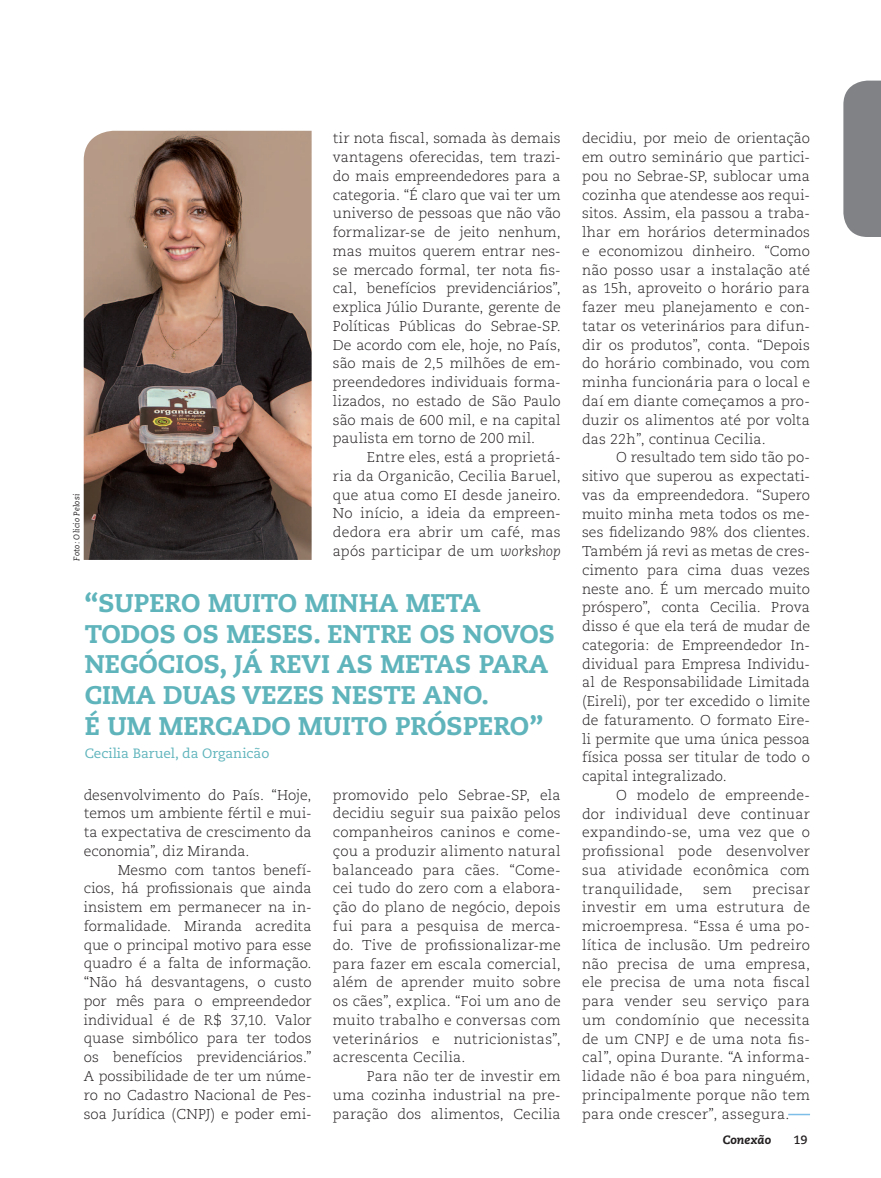
<style>
.page{position:relative;width:881px;height:1178px;background:#fff}
.page>*{position:absolute;margin:0;border:0;box-sizing:border-box;transform-origin:0 0}
.t1{font:800 25.5px/30.6px "Caecilia";color:#5fb4bc}
.t2{font:300 14.25px/18.8px "Caecilia";letter-spacing:.01em;color:#231f20;text-align:justify}
.t3{font:13.5px "Caecilia";color:#5fb4bc}
.t4{font:italic 800 12px "Caecilia";letter-spacing:.01em;color:#231f20}
.t5{font:700 12px "Caecilia";color:#231f20}
.t6{font:italic 8.25px "Caecilia";letter-spacing:.02em;color:#231f20}
.s1{font-style:italic}
</style>
<div class="page">
<img style="left:84px;top:131px;width:227px;height:429px">
<svg style="left:788px;top:1114px;width:21px;height:1px"></svg>
<div style="left:843px;top:81px;width:37px;height:156px;background:#808285"></div>
<p class="t6" style="left:72px;top:560px;width:68px;rotate:-90deg">Foto: Olicio Pelosi</p>
<p class="t2" style="left:333px;top:129px;width:229px">tir nota fiscal, somada às demais vantagens oferecidas, tem trazi&shy;do mais empreendedores para a categoria. “É claro que vai ter um universo de pessoas que não vão formalizar-se de jeito nenhum, mas muitos querem entrar nes&shy;se mercado formal, ter nota fis&shy;cal, benefícios previdenciários”, explica Júlio Durante, gerente de Políticas Públicas do Sebrae-SP.<br>De acordo com ele, hoje, no País, são mais de 2,5 milhões de em&shy;preendedores individuais forma&shy;lizados, no estado de São Paulo são mais de 600 mil, e na capital paulista em torno de 200 mil.</p>
<p class="t2" style="left:333px;top:448px;width:229px;text-indent:34px">Entre eles, está a proprietá&shy;ria da Organicão, Cecilia Baruel, que atua como EI desde janeiro.<br>No início, a ideia da empreen&shy;dedora era abrir um café, mas após participar de um <span class="s1">workshop</span></p>
<h1 class="t1" style="left:85px;top:588px;width:471px">“SUPERO MUITO MINHA META<br>TODOS OS MESES. ENTRE OS NOVOS<br>NEGÓCIOS, JÁ REVI AS METAS PARA<br>CIMA DUAS VEZES NESTE ANO.<br>É UM MERCADO MUITO PRÓSPERO”</h1>
<p class="t3" style="left:85px;top:745px;width:186px">Cecilia Baruel, da Organicão</p>
<p class="t2" style="left:84px;top:786px;width:229px">desenvolvimento do País. “Hoje, temos um ambiente fértil e mui&shy;ta expectativa de crescimento da economia”, diz Miranda.</p>
<p class="t2" style="left:84px;top:861px;width:229px;text-indent:34px">Mesmo com tantos benefí&shy;cios, há profissionais que ainda insistem em permanecer na in&shy;formalidade. Miranda acredita que o principal motivo para esse quadro é a falta de informação. “Não há desvantagens, o custo por mês para o empreendedor individual é de R$ 37,10. Valor quase simbólico para ter todos os benefícios previdenciários.” A possibilidade de ter um núme&shy;ro no Cadastro Nacional de Pes&shy;soa Jurídica (CNPJ) e poder emi-</p>
<p class="t2" style="left:333px;top:786px;width:229px">promovido pelo Sebrae-SP, ela decidiu seguir sua paixão pelos companheiros caninos e come&shy;çou a produzir alimento natural balanceado para cães. “Come&shy;cei tudo do zero com a elabora&shy;ção do plano de negócio, depois fui para a pesquisa de merca&shy;do. Tive de profissionalizar-me para fazer em escala comercial, além de aprender muito sobre os cães”, explica. “Foi um ano de muito trabalho e conversas com veterinários e nutricionistas”, acrescenta Cecilia.</p>
<p class="t2" style="left:333px;top:1067px;width:229px;text-indent:34px">Para não ter de investir em uma cozinha industrial na pre&shy;paração dos alimentos, Cecilia</p>
<p class="t2" style="left:582px;top:129px;width:229px">decidiu, por meio de orientação em outro seminário que partici&shy;pou no Sebrae-SP, sublocar uma cozinha que atendesse aos requi&shy;sitos. Assim, ela passou a traba&shy;lhar em horários determinados e economizou dinheiro. “Como não posso usar a instalação até as 15h, aproveito o horário para fazer meu planejamento e con&shy;tatar os veterinários para difun&shy;dir os produtos”, conta. “Depois do horário combinado, vou com minha funcionária para o local e daí em diante começamos a pro&shy;duzir os alimentos até por volta das 22h”, continua Cecilia.</p>
<p class="t2" style="left:582px;top:448px;width:229px;text-indent:34px">O resultado tem sido tão po&shy;sitivo que superou as expectati&shy;vas da empreendedora. “Supero muito minha meta todos os me&shy;ses fidelizando 98% dos clientes.<br>Também já revi as metas de cres&shy;cimento para cima duas vezes neste ano. É um mercado muito próspero”, conta Cecilia. Prova disso é que ela terá de mudar de categoria: de Empreendedor In&shy;dividual para Empresa Individu&shy;al de Responsabilidade Limitada (Eireli), por ter excedido o limite de faturamento. O formato Eire&shy;li permite que uma única pessoa física possa ser titular de todo o capital integralizado.</p>
<p class="t2" style="left:582px;top:786px;width:229px;text-indent:34px">O modelo de empreende&shy;dor individual deve continuar expandindo-se, uma vez que o profissional pode desenvolver sua atividade econômica com tranquilidade,</p>
<p class="t2" style="left:582px;top:880px;width:229px;text-indent:170px">precisar investir em uma estrutura de microempresa. “Essa é uma po&shy;lítica de inclusão. Um pedreiro não precisa de uma empresa, ele precisa de uma nota fiscal para vender seu serviço para um condomínio que necessita de um CNPJ e de uma nota fis&shy;cal”, opina Durante. “A informa&shy;lidade não é boa para ninguém, principalmente porque não tem para onde crescer”, assegura.</p>
<p class="t2" style="left:702px;top:880px;width:30px">sem</p>
<p class="t4" style="left:722px;top:1133px;width:50px">Conexão</p>
<p class="t5" style="left:793px;top:1133px;width:16px">19</p>
</div>
